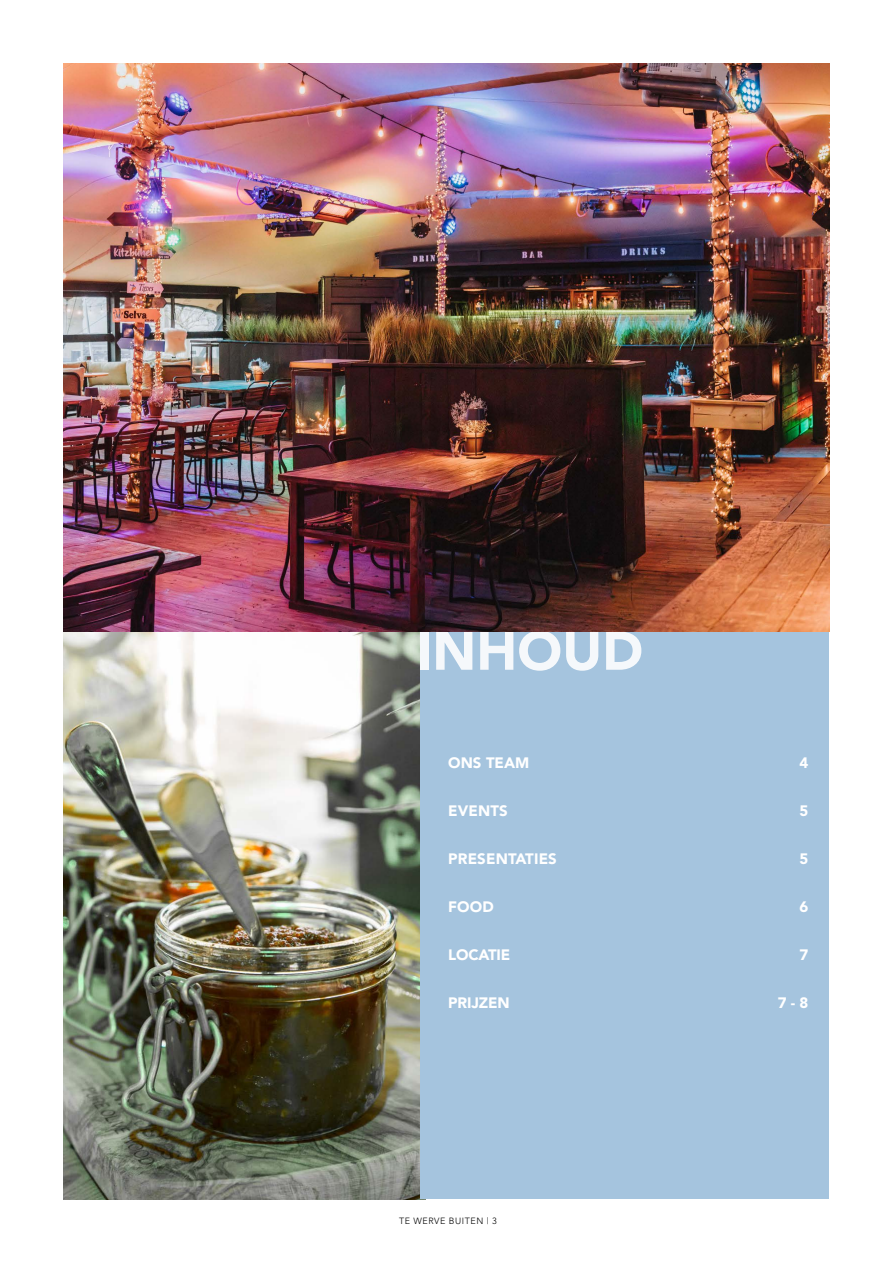
<style>
.page{position:relative;width:893px;height:1263px;background:#fff}
.page>*{position:absolute;margin:0;border:0;box-sizing:border-box;transform-origin:0 0}
.t1{font:900 54px "Avenir";color:#fff}
.t2{font:900 15px "Avenir";color:#fff}
.t3{font:300 9px "Avenir";letter-spacing:.06em;color:#000}
</style>
<div class="page">
<img style="left:64px;top:631px;width:356px;height:568px">
<div style="left:420px;top:631px;width:409px;height:568px;background:#a5c4de"></div>
<img style="left:64px;top:64px;width:765px;height:567px">
<h1 class="t1" style="left:416px;top:618px;width:228px">INHOUD</h1>
<p class="t2" style="left:448px;top:754px;width:83px">ONS TEAM</p>
<p class="t2" style="left:799px;top:754px;width:10px">4</p>
<p class="t2" style="left:448px;top:802px;width:61px">EVENTS</p>
<p class="t2" style="left:799px;top:802px;width:10px">5</p>
<p class="t2" style="left:448px;top:850px;width:110px">PRESENTATIES</p>
<p class="t2" style="left:799px;top:850px;width:10px">5</p>
<p class="t2" style="left:448px;top:898px;width:47px">FOOD</p>
<p class="t2" style="left:799px;top:898px;width:10px">6</p>
<p class="t2" style="left:448px;top:946px;width:64px">LOCATIE</p>
<p class="t2" style="left:799px;top:946px;width:10px">7</p>
<p class="t2" style="left:448px;top:994px;width:63px">PRIJZEN</p>
<p class="t2" style="left:778px;top:994px;width:32px">7 - 8</p>
<p class="t3" style="left:399px;top:1216px;width:99px">TE WERVE BUITEN | 3</p>
</div>
